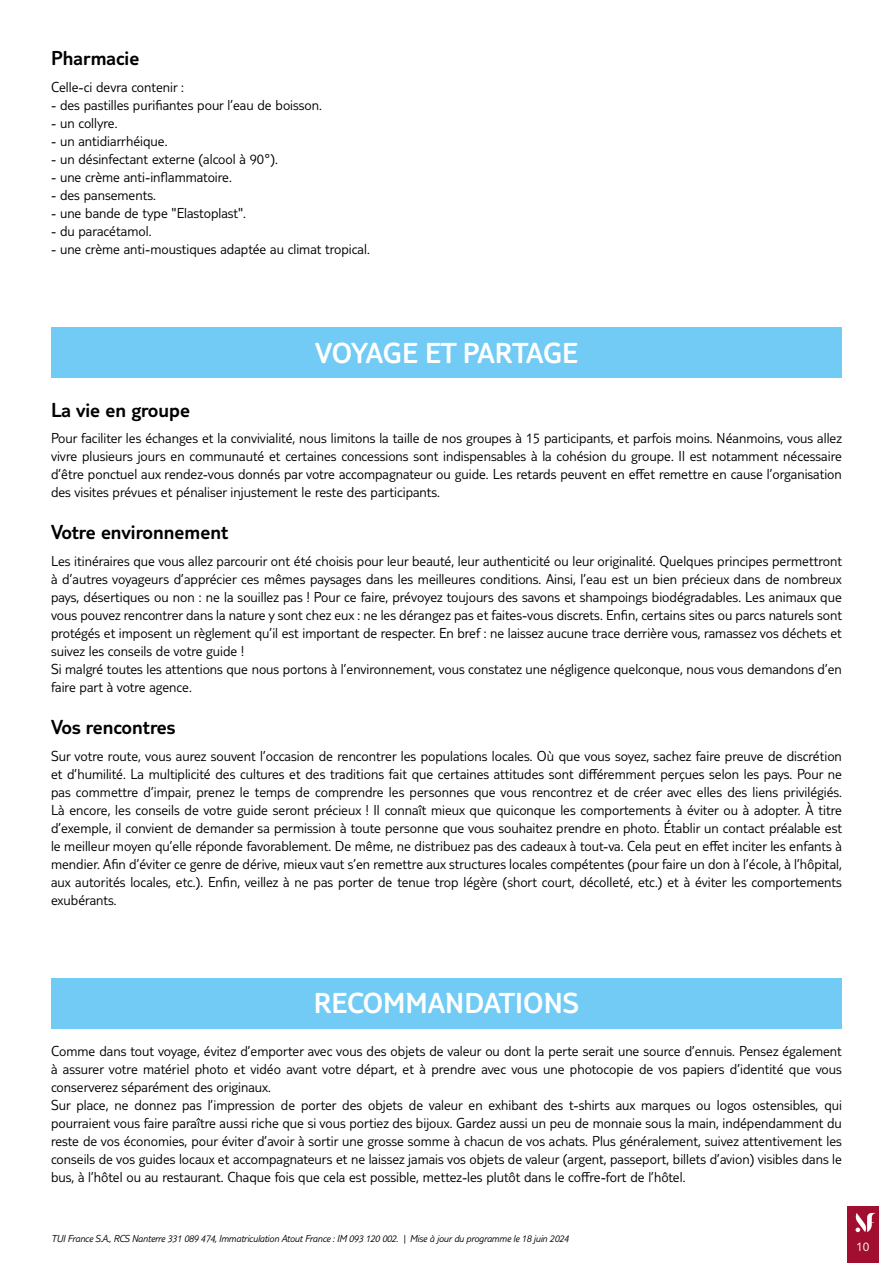
<style>
.page{position:relative;width:893px;height:1263px;background:#fff}
.page>*{position:absolute;margin:0;border:0;box-sizing:border-box;transform-origin:0 0}
.t1{font:300 30px "TUI Type";color:#fff}
.t2{font:300 21px "TUI Type";color:#000}
.t3{font:300 15px/18px "TUI Type";color:#000;text-align:justify}
.t4{font:300 13.5px "TUI Type";color:#fff}
.t5{font:italic 300 10.5px "TUI Type";letter-spacing:-.02em;color:#000}
</style>
<div class="page">
<div style="left:847px;top:1206px;width:32px;height:57px;background:#a10e2f"></div>
<svg style="left:855px;top:1213px;width:21px;height:19px"></svg>
<div style="left:51px;top:327px;width:791px;height:51px;background:#71cbf4"></div>
<div style="left:51px;top:978px;width:791px;height:51px;background:#71cbf4"></div>
<h2 class="t2" style="left:51px;top:46px;width:90px">Pharmacie</h2>
<p class="t3" style="left:51px;top:77px;width:134px">Celle-ci devra contenir :</p>
<p class="t3" style="left:51px;top:95px;width:272px">- des pastilles purifiantes pour l’eau de boisson.</p>
<p class="t3" style="left:51px;top:113px;width:68px">- un collyre.</p>
<p class="t3" style="left:51px;top:131px;width:118px">- un antidiarrhéique.</p>
<p class="t3" style="left:51px;top:149px;width:229px">- un désinfectant externe (alcool à 90°).</p>
<p class="t3" style="left:51px;top:167px;width:182px">- une crème anti-inflammatoire.</p>
<p class="t3" style="left:51px;top:185px;width:106px">- des pansements.</p>
<p class="t3" style="left:51px;top:203px;width:197px">- une bande de type "Elastoplast".</p>
<p class="t3" style="left:51px;top:221px;width:102px">- du paracétamol.</p>
<p class="t3" style="left:51px;top:239px;width:320px">- une crème anti-moustiques adaptée au climat tropical.</p>
<h1 class="t1" style="left:315px;top:335px;width:264px">VOYAGE ET PARTAGE</h1>
<h2 class="t2" style="left:51px;top:398px;width:141px">La vie en groupe</h2>
<p class="t3" style="left:51px;top:429px;width:792px">Pour faciliter les échanges et la convivialité, nous limitons la taille de nos groupes à 15 participants, et parfois moins. Néanmoins, vous allez vivre plusieurs jours en communauté et certaines concessions sont indispensables à la cohésion du groupe. Il est notamment nécessaire d’être ponctuel aux rendez-vous donnés par votre accompagnateur ou guide. Les retards peuvent en effet remettre en cause l’organisation des visites prévues et pénaliser injustement le reste des participants.</p>
<h2 class="t2" style="left:51px;top:520px;width:179px">Votre environnement</h2>
<p class="t3" style="left:51px;top:552px;width:792px;text-align:left">Les itinéraires que vous allez parcourir ont été choisis pour leur beauté, leur authenticité ou leur originalité. Quelques principes permettront à d’autres voyageurs d’apprécier ces mêmes paysages dans les meilleures conditions. Ainsi, l’eau est un bien précieux dans de nombreux pays, désertiques ou non : ne la souillez pas ! Pour ce faire, prévoyez toujours des savons et shampoings biodégradables. Les animaux que vous pouvez rencontrer dans la nature y sont chez eux : ne les dérangez pas et faites-vous discrets. Enfin, certains sites ou parcs naturels sont protégés et imposent un règlement qu’il est important de respecter. En bref : ne laissez aucune trace derrière vous, ramassez vos déchets et suivez les conseils de votre guide !<br>Si malgré toutes les attentions que nous portons à l’environnement, vous constatez une négligence quelconque, nous vous demandons d’en faire part à votre agence.</p>
<h2 class="t2" style="left:51px;top:715px;width:126px">Vos rencontres</h2>
<p class="t3" style="left:51px;top:746px;width:792px">Sur votre route, vous aurez souvent l’occasion de rencontrer les populations locales. Où que vous soyez, sachez faire preuve de discrétion et d’humilité. La multiplicité des cultures et des traditions fait que certaines attitudes sont différemment perçues selon les pays. Pour ne pas commettre d’impair, prenez le temps de comprendre les personnes que vous rencontrez et de créer avec elles des liens privilégiés.<br>Là encore, les conseils de votre guide seront précieux ! Il connaît mieux que quiconque les comportements à éviter ou à adopter. À titre d’exemple, il convient de demander sa permission à toute personne que vous souhaitez prendre en photo. Établir un contact préalable est le meilleur moyen qu’elle réponde favorablement. De même, ne distribuez pas des cadeaux à tout-va. Cela peut en effet inciter les enfants à mendier. Afin d’éviter ce genre de dérive, mieux vaut s’en remettre aux structures locales compétentes (pour faire un don à l’école, à l’hôpital, aux autorités locales, etc.). Enfin, veillez à ne pas porter de tenue trop légère (short court, décolleté, etc.) et à éviter les comportements exubérants.</p>
<h1 class="t1" style="left:314px;top:986px;width:267px">RECOMMANDATIONS</h1>
<p class="t3" style="left:51px;top:1042px;width:792px;text-align:left">Comme dans tout voyage, évitez d’emporter avec vous des objets de valeur ou dont la perte serait une source d’ennuis. Pensez également à assurer votre matériel photo et vidéo avant votre départ, et à prendre avec vous une photocopie de vos papiers d’identité que vous conserverez séparément des originaux.<br>Sur place, ne donnez pas l’impression de porter des objets de valeur en exhibant des t-shirts aux marques ou logos ostensibles, qui pourraient vous faire paraître aussi riche que si vous portiez des bijoux. Gardez aussi un peu de monnaie sous la main, indépendamment du reste de vos économies, pour éviter d’avoir à sortir une grosse somme à chacun de vos achats. Plus généralement, suivez attentivement les conseils de vos guides locaux et accompagnateurs et ne laissez jamais vos objets de valeur (argent, passeport, billets d’avion) visibles dans le bus, à l’hôtel ou au restaurant. Chaque fois que cela est possible, mettez-les plutôt dans le coffre-fort de l’hôtel.</p>
<p class="t5" style="left:51px;top:1232px;width:519px">TUI France S.A., RCS Nanterre 331 089 474, Immatriculation Atout France : IM 093 120 002. | Mise à jour du programme le 18 juin 2024</p>
<p class="t4" style="left:856px;top:1239px;width:14px">10</p>
</div>
